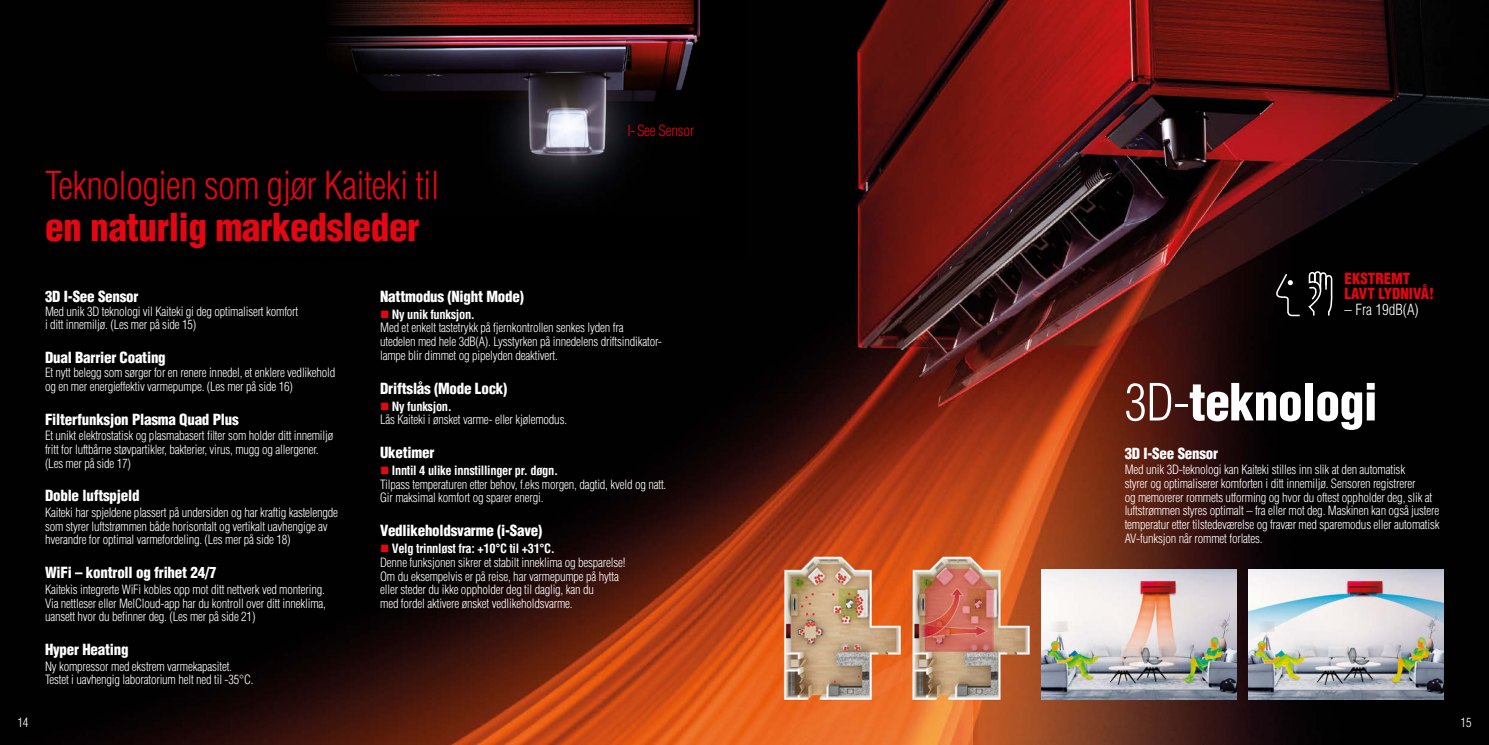
<style>
.page{position:relative;width:1489px;height:745px;background:#fff}
.page>*{position:absolute;margin:0;border:0;box-sizing:border-box;transform-origin:0 0}
.t1{font:900 condensed 50px "Helvetica";letter-spacing:-.015em;color:#fff}
.t2{font:300 condensed 37.5px "Helvetica";letter-spacing:-.015em;color:#e30613}
.t3{font:900 condensed 37.5px "Helvetica";letter-spacing:-.015em;color:#e30613}
.t4{font:900 condensed 15px "Helvetica";letter-spacing:-.015em;color:#fff}
.t5{font:900 condensed 15px/15px "Helvetica";color:#e30613}
.t6{font:300 condensed 15px "Helvetica";letter-spacing:-.015em;color:#e30613}
.t7{font:300 condensed 15px "Helvetica";color:#fff}
.t8{font:300 condensed 12.5px/13.8px "Helvetica";letter-spacing:-.015em;color:#fff}
.s1{color:#e30613}
.s2{font-weight:700}
.s3{font-weight:300}
</style>
<div class="page">
<img style="left:0;top:0;width:1488px;height:744px">
<img style="left:185px;top:0;width:559px;height:258px">
<svg style="left:1307px;top:270px;width:25px;height:47px"></svg>
<svg style="left:1273px;top:272px;width:28px;height:45px"></svg>
<img style="left:1041px;top:569px;width:195px;height:129px">
<img style="left:1248px;top:569px;width:194px;height:129px">
<img style="left:779px;top:552px;width:125px;height:153px">
<img style="left:911px;top:552px;width:122px;height:153px">
<h2 class="t2" style="left:45px;top:162px;width:396px">Teknologien som gjør Kaiteki til</h2>
<h2 class="t3" style="left:45px;top:204px;width:376px">en naturlig markedsleder</h2>
<p class="t6" style="left:627px;top:121px;width:68px">I-See Sensor</p>
<p class="t4" style="left:45px;top:286px;width:95px">3D I-See Sensor</p>
<p class="t8" style="left:45px;top:304px;width:255px">Med unik 3D teknologi vil Kaiteki gi deg optimalisert komfort i ditt innemiljø. (Les mer på side 15)</p>
<p class="t4" style="left:45px;top:348px;width:122px">Dual Barrier Coating</p>
<p class="t8" style="left:45px;top:365px;width:292px">Et nytt belegg som sørger for en renere innedel, et enklere vedlikehold og en mer energieffektiv varmepumpe. (Les mer på side 16)</p>
<p class="t4" style="left:45px;top:409px;width:195px">Filterfunksjon Plasma Quad Plus</p>
<p class="t8" style="left:45px;top:428px;width:290px">Et unikt elektrostatisk og plasmabasert filter som holder ditt innemiljø fritt for luftbårne støvpartikler, bakterier, virus, mugg og allergener. (Les mer på side 17)</p>
<p class="t4" style="left:45px;top:486px;width:96px">Doble luftspjeld</p>
<p class="t8" style="left:45px;top:505px;width:295px">Kaiteki har spjeldene plassert på undersiden og har kraftig kastelengde som styrer luftstrømmen både horisontalt og vertikalt uavhengige av hverandre for optimal varmefordeling. (Les mer på side 18)</p>
<p class="t4" style="left:45px;top:563px;width:173px">WiFi – kontroll og frihet 24/7</p>
<p class="t8" style="left:45px;top:582px;width:282px;text-align:justify">Kaitekis integrerte WiFi kobles opp mot ditt nettverk ved montering.<br>Via nettleser eller MelCloud-app har du kontroll over ditt inneklima, uansett hvor du befinner deg. (Les mer på side 21)</p>
<p class="t4" style="left:45px;top:639px;width:85px">Hyper Heating</p>
<p class="t8" style="left:45px;top:658px;width:210px">Ny kompressor med ekstrem varmekapasitet.<br>Testet i uavhengig laboratorium helt ned til -35°C.</p>
<p class="t4" style="left:380px;top:286px;width:145px">Nattmodus (Night Mode)</p>
<p class="t8" style="left:380px;top:307px;width:283px"><span class="s1">■</span> <span class="s2">Ny unik funksjon.<br></span>Med et enkelt tastetrykk på fjernkontrollen senkes lyden fra utedelen med hele 3dB(A). Lysstyrken på innedelens driftsindikator&shy;lampe blir dimmet og pipelyden deaktivert.</p>
<p class="t4" style="left:380px;top:378px;width:129px">Driftslås (Mode Lock)</p>
<p class="t8" style="left:380px;top:399px;width:188px"><span class="s1">■</span> <span class="s2">Ny funksjon.<br></span>Lås Kaiteki i ønsket varme- eller kjølemodus.</p>
<p class="t4" style="left:380px;top:443px;width:56px">Uketimer</p>
<p class="t8" style="left:380px;top:463px;width:288px"><span class="s1">■</span> <span class="s2">Inntil 4 ulike innstillinger pr. døgn.<br></span>Tilpass temperaturen etter behov, f.eks morgen, dagtid, kveld og natt.<br>Gir maksimal komfort og sparer energi.</p>
<p class="t4" style="left:380px;top:521px;width:164px">Vedlikeholdsvarme (i-Save)</p>
<p class="t8" style="left:380px;top:541px;width:247px"><span class="s1">■</span> <span class="s2">Velg trinnløst fra: +10°C til +31°C.<br></span>Denne funksjonen sikrer et stabilt inneklima og besparelse!<br>Om du eksempelvis er på reise, har varmepumpe på hytta eller steder du ikke oppholder deg til daglig, kan du<br>med fordel aktivere ønsket vedlikeholdsvarme.</p>
<p class="t5" style="left:1344px;top:271px;width:91px">EKSTREMT<br>LAVT LYDNIVÅ!</p>
<p class="t7" style="left:1344px;top:300px;width:76px">– Fra 19dB(A)</p>
<h1 class="t1" style="left:1124px;top:370px;width:254px"><span class="s3">3D-</span>teknologi</h1>
<p class="t4" style="left:1124px;top:443px;width:95px">3D I-See Sensor</p>
<p class="t8" style="left:1124px;top:462px;width:316px">Med unik 3D-teknologi kan Kaiteki stilles inn slik at den automatisk<br>styrer og optimaliserer komforten i ditt innemiljø. Sensoren registrerer<br>og memorerer rommets utforming og hvor du oftest oppholder deg, slik at luftstrømmen styres optimalt – fra eller mot deg. Maskinen kan også justere temperatur etter tilstedeværelse og fravær med sparemodus eller automatisk AV-funksjon når rommet forlates.</p>
<p class="t8" style="left:18px;top:714px;width:12px">14</p>
<p class="t8" style="left:1460px;top:714px;width:13px">15</p>
</div>
